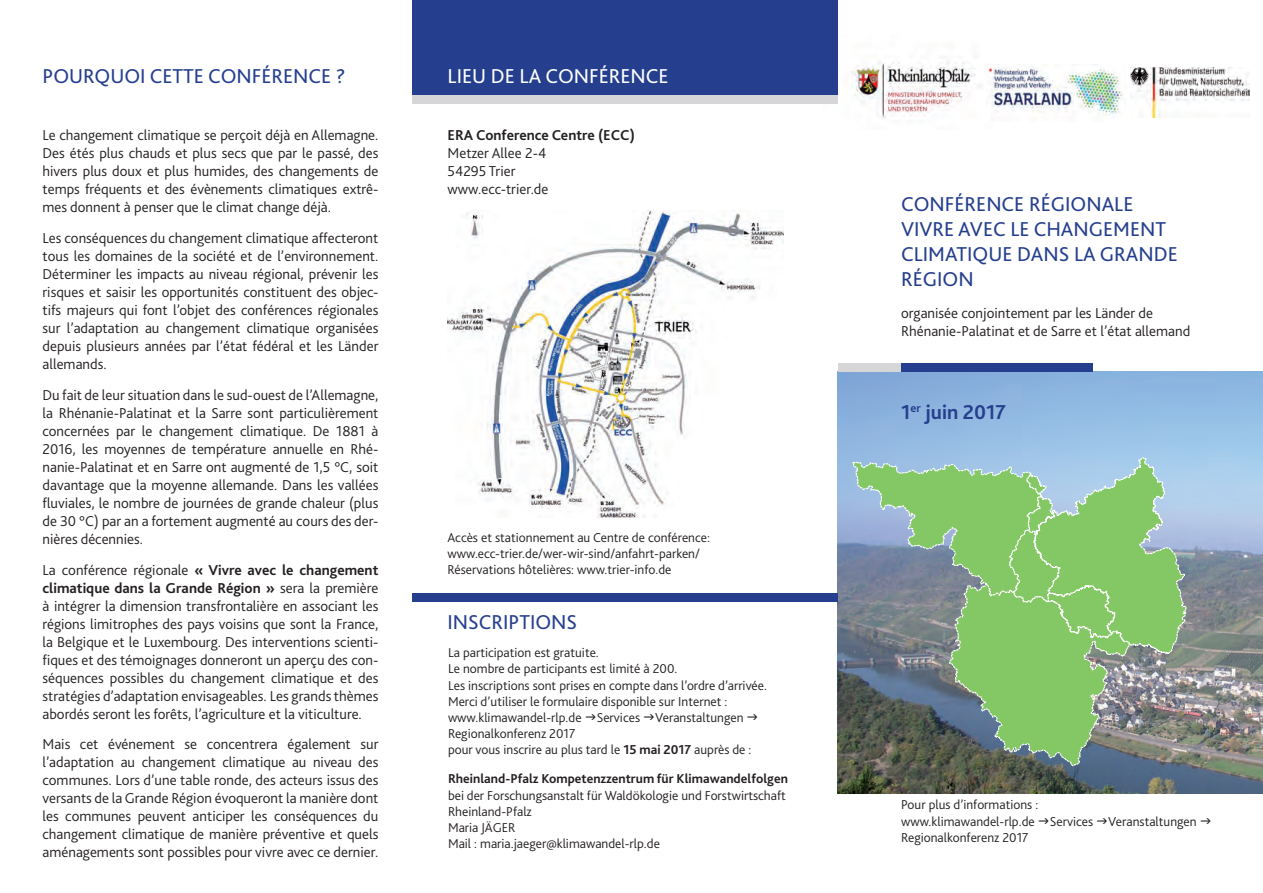
<style>
.page{position:relative;width:1263px;height:893px;background:#fff}
.page>*{position:absolute;margin:0;border:0;box-sizing:border-box;transform-origin:0 0}
.t1{font:21px/25.2px "Bliss 2";color:#253f8e}
.t2{font:21px "Bliss 2";color:#fff}
.t3{font:700 21px "Bliss 2";color:#253f8e}
.t4{font:300 15px/18px "Bliss 2";color:#231f20;text-align:justify}
.t5{font:700 15px "Bliss 2";color:#231f20}
.t6{font:300 13.5px/16.2px "Bliss 2";color:#231f20}
.t7{font:700 13.5px "Bliss 2";color:#231f20}
.s1{font-weight:700}
</style>
<div class="page">
<img style="left:824px;top:57px;width:176px;height:62px">
<img style="left:838px;top:372px;width:425px;height:421px">
<img style="left:853px;top:456px;width:334px;height:311px">
<div style="left:412px;top:593px;width:426px;height:8px;background:#253f8e"></div>
<div style="left:412px;top:95px;width:426px;height:8px;background:#d6d6d9"></div>
<div style="left:412px;top:0;width:426px;height:95px;background:#253f8e"></div>
<img style="left:1130px;top:68px;width:119px;height:49px">
<div style="left:838px;top:363px;width:63px;height:9px;background:#d6d6d9"></div>
<div style="left:901px;top:363px;width:192px;height:9px;background:#253f8e"></div>
<img style="left:986px;top:65px;width:141px;height:54px">
<img style="left:448px;top:211px;width:335px;height:306px">
<h1 class="t1" style="left:43px;top:63px;width:305px">POURQUOI CETTE CONFÉRENCE ?</h1>
<h1 class="t2" style="left:448px;top:63px;width:223px">LIEU DE LA CONFÉRENCE</h1>
<p class="t4" style="left:43px;top:126px;width:337px">Le changement climatique se perçoit déjà en Allemagne.<br>Des étés plus chauds et plus secs que par le passé, des hivers plus doux et plus humides, des changements de temps fréquents et des évènements climatiques extrê&shy;mes donnent à penser que le climat change déjà.</p>
<p class="t4" style="left:43px;top:229px;width:337px">Les conséquences du changement climatique affecteront tous les domaines de la société et de l’environnement.<br>Déterminer les impacts au niveau régional, prévenir les risques et saisir les opportunités constituent des objec&shy;tifs majeurs qui font l’objet des conférences régionales sur l’adaptation au changement climatique organisées depuis plusieurs années par l’état fédéral et les Länder allemands.</p>
<p class="t4" style="left:43px;top:385px;width:337px">Du fait de leur situation dans le sud-ouest de l’Allemagne, la Rhénanie-Palatinat et la Sarre sont particulièrement concernées par le changement climatique. De 1881 à 2016, les moyennes de température annuelle en Rhé&shy;nanie-Palatinat et en Sarre ont augmenté de 1,5 °C, soit davantage que la moyenne allemande. Dans les vallées fluviales, le nombre de journées de grande chaleur (plus de 30 °C) par an a fortement augmenté au cours des der&shy;nières décennies.</p>
<p class="t4" style="left:43px;top:560px;width:337px">La conférence régionale <span class="s1">« Vivre avec le changement climatique dans la Grande Région »</span> sera la première à intégrer la dimension transfrontalière en associant les régions limitrophes des pays voisins que sont la France, la Belgique et le Luxembourg. Des interventions scienti&shy;fiques et des témoignages donneront un aperçu des con&shy;séquences possibles du changement climatique et des stratégies d’adaptation envisageables. Les grands thèmes abordés seront les forêts, l’agriculture et la viticulture.</p>
<p class="t4" style="left:43px;top:735px;width:337px">Mais cet événement se concentrera également sur l’adaptation au changement climatique au niveau des communes. Lors d’une table ronde, des acteurs issus des versants de la Grande Région évoqueront la manière dont les communes peuvent anticiper les conséquences du changement climatique de manière préventive et quels aménagements sont possibles pour vivre avec ce dernier.</p>
<p class="t5" style="left:448px;top:126px;width:189px">ERA Conference Centre (ECC)</p>
<p class="t4" style="left:448px;top:144px;width:102px;text-align:left">Metzer Allee 2-4<br>54295 Trier www.ecc-trier.de</p>
<p class="t6" style="left:447px;top:529px;width:264px">Accès et stationnement au Centre de conférence: www.ecc-trier.de/wer-wir-sind/anfahrt-parken/<br>Réservations hôtelières: www.trier-info.de</p>
<h1 class="t1" style="left:447px;top:609px;width:131px">INSCRIPTIONS</h1>
<p class="t6" style="left:448px;top:644px;width:321px">La participation est gratuite.<br>Le nombre de participants est limité à 200.<br>Les inscriptions sont prises en compte dans l’ordre d’arrivée.<br>Merci d’utiliser le formulaire disponible sur Internet : www.klimawandel-rlp.de Services Veranstaltungen Regionalkonferenz 2017<br>pour vous inscrire au plus tard le <span class="s1">15 mai 2017</span> auprès de :</p>
<p class="t7" style="left:448px;top:770px;width:341px">Rheinland-Pfalz Kompetenzzentrum für Klimawandelfolgen</p>
<p class="t6" style="left:448px;top:787px;width:339px">bei der Forschungsanstalt für Waldökologie und Forstwirtschaft Rheinland-Pfalz<br>Maria JÄGER<br>Mail : maria.jaeger@klimawandel-rlp.de</p>
<h1 class="t1" style="left:901px;top:191px;width:278px">CONFÉRENCE RÉGIONALE<br>VIVRE AVEC LE CHANGEMENT<br>CLIMATIQUE DANS LA GRANDE<br>RÉGION</h1>
<p class="t4" style="left:901px;top:304px;width:291px">organisée conjointement par les Länder de<br>Rhénanie-Palatinat et de Sarre et l’état allemand</p>
<h1 class="t3" style="left:901px;top:399px;width:106px">1<sup>er</sup> juin 2017</h1>
<p class="t6" style="left:901px;top:796px;width:297px">Pour plus d’informations :<br>www.klimawandel-rlp.de Services Veranstaltungen<br>Regionalkonferenz 2017</p>
</div>
